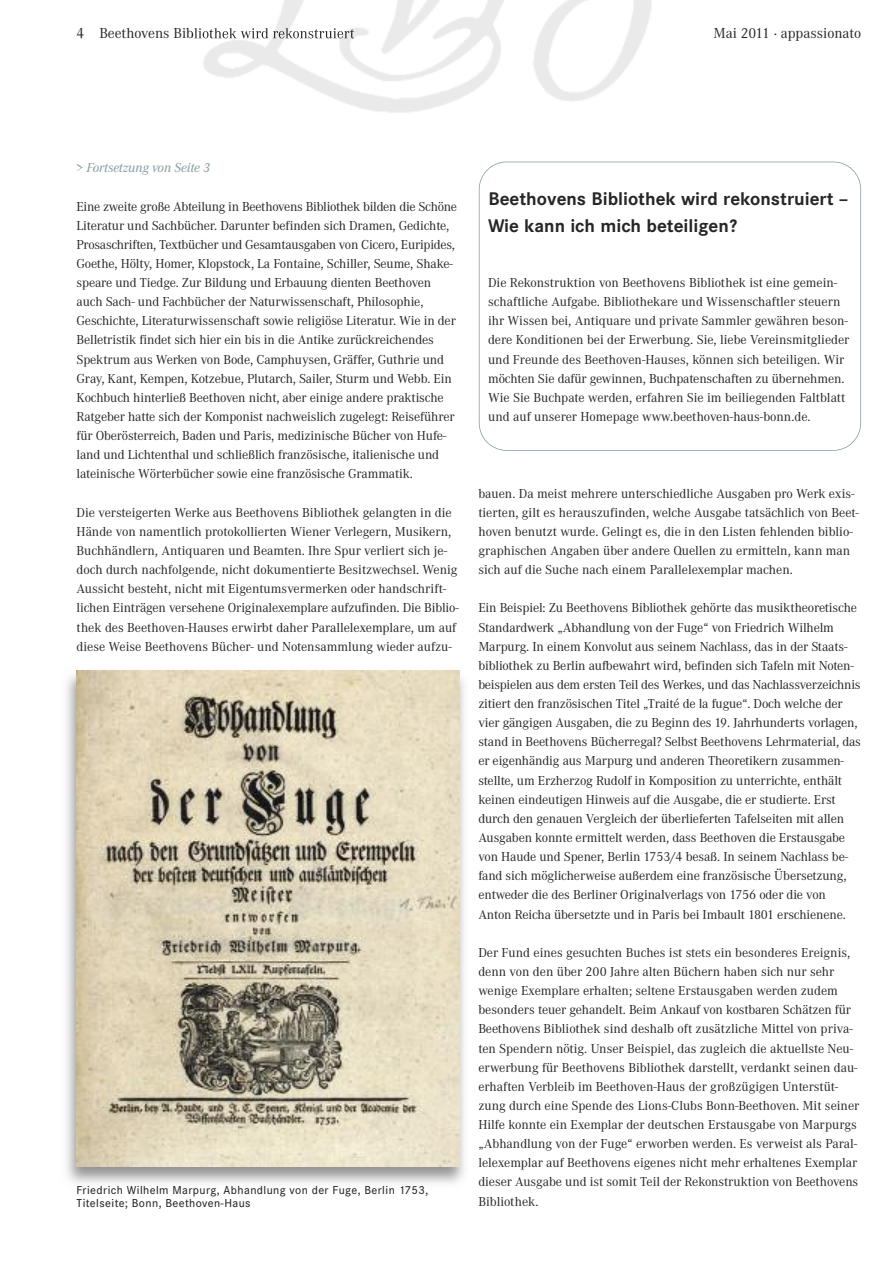
<style>
.page{position:relative;width:893px;height:1263px;background:#fff}
.page>*{position:absolute;margin:0;border:0;box-sizing:border-box;transform-origin:0 0}
.t1{font:700 18px/27.5px "Corporate SBQ";color:#272627}
.t2{font:15px "Corporate A";color:#272627}
.t3{font:13.5px/19.2px "Corporate A";letter-spacing:-.01em;color:#272627}
.t4{font:italic 500 13.5px "Corporate A";letter-spacing:-.005em;color:#8aa0a2}
.t5{font:500 12px/13.5px "Corporate S";letter-spacing:.035em;color:#272627}
</style>
<div class="page">
<img style="left:193px;top:0;width:459px;height:113px">
<img style="left:66px;top:670px;width:398px;height:514px">
<img style="left:77px;top:671px;width:382px;height:495px">
<div style="left:479px;top:162px;width:382px;height:289px;border:2px solid #829aa2;border-radius:28px"></div>
<p class="t2" style="left:713px;top:24px;width:149px">Mai 2011 · appassionato</p>
<p class="t4" style="left:77px;top:160px;width:135px">&gt; Fortsetzung von Seite 3</p>
<p class="t3" style="left:77px;top:196px;width:382px">Eine zweite große Abteilung in Beethovens Bibliothek bilden die Schöne Literatur und Sachbücher. Darunter befinden sich Dramen, Gedichte, Prosaschriften, Textbücher und Gesamtausgaben von Cicero, Euripides, Goethe, Hölty, Homer, Klopstock, La Fontaine, Schiller, Seume, Shake&shy;speare und Tiedge. Zur Bildung und Erbauung dienten Beethoven auch Sach- und Fachbücher der Naturwissenschaft, Philosophie, Geschichte, Literaturwissenschaft sowie religiöse Literatur. Wie in der Belletristik findet sich hier ein bis in die Antike zurückreichendes Spektrum aus Werken von Bode, Camphuysen, Gräffer, Guthrie und Gray, Kant, Kempen, Kotzebue, Plutarch, Sailer, Sturm und Webb. Ein Kochbuch hinterließ Beethoven nicht, aber einige andere praktische Ratgeber hatte sich der Komponist nachweislich zugelegt: Reiseführer für Oberösterreich, Baden und Paris, medizinische Bücher von Hufe&shy;land und Lichtenthal und schließlich französische, italienische und lateinische Wörterbücher sowie eine französische Grammatik.</p>
<p class="t3" style="left:77px;top:502px;width:384px">Die versteigerten Werke aus Beethovens Bibliothek gelangten in die Hände von namentlich protokollierten Wiener Verlegern, Musikern, Buchhändlern, Antiquaren und Beamten. Ihre Spur verliert sich je&shy;doch durch nachfolgende, nicht dokumentierte Besitzwechsel. Wenig Aussicht besteht, nicht mit Eigentumsvermerken oder handschrift&shy;lichen Einträgen versehene Originalexemplare aufzufinden. Die Biblio&shy;thek des Beethoven-Hauses erwirbt daher Parallelexemplare, um auf diese Weise Beethovens Bücher- und Notensammlung wieder aufzu-</p>
<p class="t5" style="left:77px;top:1183px;width:353px">Friedrich Wilhelm Marpurg, Abhandlung von der Fuge, Berlin 1753,<br>Titelseite; Bonn, Beethoven-Haus</p>
<h1 class="t1" style="left:488px;top:184px;width:362px">Beethovens Bibliothek wird rekonstruiert –<br>Wie kann ich mich beteiligen?</h1>
<p class="t3" style="left:488px;top:273px;width:363px">Die Rekonstruktion von Beethovens Bibliothek ist eine gemein&shy;schaftliche Aufgabe. Bibliothekare und Wissenschaftler steuern ihr Wissen bei, Antiquare und private Sammler gewähren beson&shy;dere Konditionen bei der Erwerbung. Sie, liebe Vereinsmitglieder und Freunde des Beethoven-Hauses, können sich beteiligen. Wir möchten Sie dafür gewinnen, Buchpatenschaften zu übernehmen.<br>Wie Sie Buchpate werden, erfahren Sie im beiliegenden Faltblatt und auf unserer Homepage www.beethoven-haus-bonn.de.</p>
<p class="t3" style="left:478px;top:483px;width:382px">bauen. Da meist mehrere unterschiedliche Ausgaben pro Werk exis&shy;tierten, gilt es herauszufinden, welche Ausgabe tatsächlich von Beet&shy;hoven benutzt wurde. Gelingt es, die in den Listen fehlenden biblio&shy;graphischen Angaben über andere Quellen zu ermitteln, kann man sich auf die Suche nach einem Parallelexemplar machen.</p>
<p class="t3" style="left:478px;top:598px;width:384px">Ein Beispiel: Zu Beethovens Bibliothek gehörte das musiktheoretische Standardwerk „Abhandlung von der Fuge“ von Friedrich Wilhelm Marpurg. In einem Konvolut aus seinem Nachlass, das in der Staats&shy;bibliothek zu Berlin aufbewahrt wird, befinden sich Tafeln mit Noten&shy;beispielen aus dem ersten Teil des Werkes, und das Nachlassverzeichnis zitiert den französischen Titel „Traité de la fugue“. Doch welche der vier gängigen Ausgaben, die zu Beginn des 19. Jahrhunderts vorlagen, stand in Beethovens Bücherregal? Selbst Beethovens Lehrmaterial, das er eigenhändig aus Marpurg und anderen Theoretikern zusammen&shy;stellte, um Erzherzog Rudolf in Komposition zu unterrichte, enthält keinen eindeutigen Hinweis auf die Ausgabe, die er studierte. Erst durch den genauen Vergleich der überlieferten Tafelseiten mit allen Ausgaben konnte ermittelt werden, dass Beethoven die Erstausgabe von Haude und Spener, Berlin 1753/4 besaß. In seinem Nachlass be&shy;fand sich möglicherweise außerdem eine französische Übersetzung, entweder die des Berliner Originalverlags von 1756 oder die von Anton Reicha übersetzte und in Paris bei Imbault 1801 erschienene.</p>
<p class="t3" style="left:478px;top:942px;width:382px">Der Fund eines gesuchten Buches ist stets ein besonderes Ereignis, denn von den über 200 Jahre alten Büchern haben sich nur sehr wenige Exemplare erhalten; seltene Erstausgaben werden zudem besonders teuer gehandelt. Beim Ankauf von kostbaren Schätzen für Beethovens Bibliothek sind deshalb oft zusätzliche Mittel von priva&shy;ten Spendern nötig. Unser Beispiel, das zugleich die aktuellste Neu&shy;erwerbung für Beethovens Bibliothek darstellt, verdankt seinen dau&shy;erhaften Verbleib im Beethoven-Haus der großzügigen Unterstüt&shy;zung durch eine Spende des Lions-Clubs Bonn-Beethoven. Mit seiner Hilfe konnte ein Exemplar der deutschen Erstausgabe von Marpurgs „Abhandlung von der Fuge“ erworben werden. Es verweist als Paral&shy;lelexemplar auf Beethovens eigenes nicht mehr erhaltenes Exemplar dieser Ausgabe und ist somit Teil der Rekonstruktion von Beethovens Bibliothek.</p>
</div>
